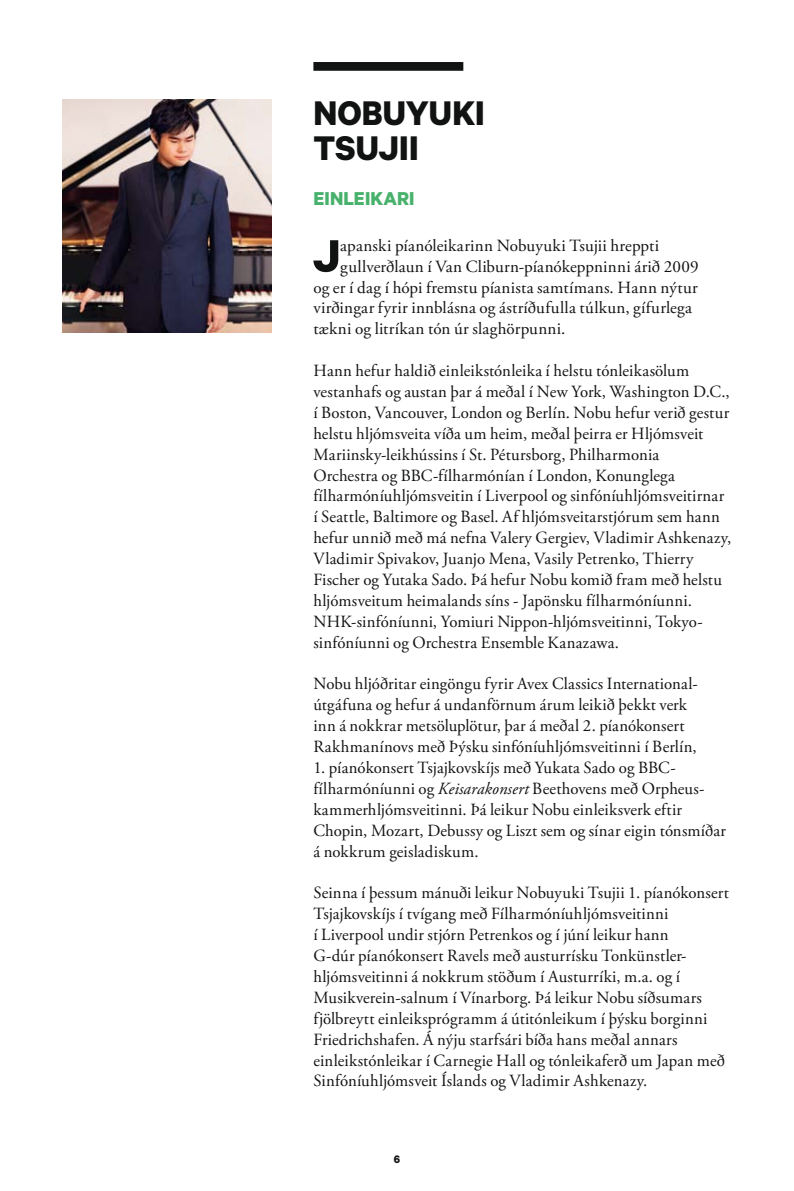
<style>
.page{position:relative;width:794px;height:1191px;background:#fff}
.page>*{position:absolute;margin:0;border:0;box-sizing:border-box;transform-origin:0 0}
.t1{font:700 51.1px "Calibre";color:#111212}
.t2{font:700 38.5px/35px "Calibre";color:#111212}
.t3{font:700 21px "Calibre";letter-spacing:.005em;color:#48b26c}
.t4{font:17.15px/20.8px "Adobe Garamond Pro";letter-spacing:.01em;color:#111212}
.t5{font:700 12.25px "Calibre";color:#111212}
.s1{font-style:italic}
</style>
<div class="page">
<img style="left:63px;top:99px;width:209px;height:233px">
<div style="left:313px;top:62px;width:150px;height:9px;background:#111212"></div>
<h2 class="t2" style="left:313px;top:95px;width:173px">NOBUYUKI<br>TSUJII</h2>
<p class="t3" style="left:313px;top:186px;width:103px">EINLEIKARI</p>
<h1 class="t1" style="left:313px;top:224px;width:29px">J</h1>
<p class="t4" style="left:340px;top:235px;width:320px">apanski píanóleikarinn Nobuyuki Tsujii hreppti</p>
<p class="t4" style="left:340px;top:256px;width:360px">gullverðlaun í Van Cliburn-píanókeppninni árið 2009</p>
<p class="t4" style="left:313px;top:277px;width:386px">og er í dag í hópi fremstu píanista samtímans. Hann nýtur</p>
<p class="t4" style="left:313px;top:298px;width:380px">virðingar fyrir innblásna og ástríðufulla túlkun, gífurlega</p>
<p class="t4" style="left:313px;top:319px;width:254px">tækni og litríkan tón úr slaghörpunni.</p>
<p class="t4" style="left:313px;top:361px;width:419px">Hann hefur haldið einleikstónleika í helstu tónleikasölum vestanhafs og austan þar á meðal í New York, Washington D.C., í Boston, Vancouver, London og Berlín. Nobu hefur verið gestur helstu hljómsveita víða um heim, meðal þeirra er Hljómsveit Mariinsky-leikhússins í St. Pétursborg, Philharmonia<br>Orchestra og BBC-fílharmónían í London, Konunglega fílharmóníuhljómsveitin í Liverpool og sinfóníuhljómsveitirnar í Seattle, Baltimore og Basel. Af hljómsveitarstjórum sem hann hefur unnið með má nefna Valery Gergiev, Vladimir Ashkenazy, Vladimir Spivakov, Juanjo Mena, Vasily Petrenko, Thierry Fischer og Yutaka Sado. Þá hefur Nobu komið fram með helstu hljómsveitum heimalands síns - Japönsku fílharmóníunni.<br>NHK-sinfóníunni, Yomiuri Nippon-hljómsveitinni, Tokyo&shy;sinfóníunni og Orchestra Ensemble Kanazawa.</p>
<p class="t4" style="left:313px;top:674px;width:385px">Nobu hljóðritar eingöngu fyrir Avex Classics International&shy;útgáfuna og hefur á undanförnum árum leikið þekkt verk inn á nokkrar metsöluplötur, þar á meðal 2. píanókonsert Rakhmanínovs með Þýsku sinfóníuhljómsveitinni í Berlín,</p>
<p class="t4" style="left:313px;top:758px;width:414px">1. píanókonsert Tsjajkovskíjs með Yukata Sado og BBC&shy;fílharmóníunni og <span class="s1">Keisarakonsert</span> Beethovens með Orpheus&shy;kammerhljómsveitinni. Þá leikur Nobu einleiksverk eftir Chopin, Mozart, Debussy og Liszt sem og sínar eigin tónsmíðar á nokkrum geisladiskum.</p>
<p class="t4" style="left:313px;top:883px;width:417px">Seinna í þessum mánuði leikur Nobuyuki Tsujii 1. píanókonsert Tsjajkovskíjs í tvígang með Fílharmóníuhljómsveitinni<br>í Liverpool undir stjórn Petrenkos og í júní leikur hann<br>G-dúr píanókonsert Ravels með austurrísku Tonkünstler&shy;hljómsveitinni á nokkrum stöðum í Austurríki, m.a. og í Musikverein-salnum í Vínarborg. Þá leikur Nobu síðsumars fjölbreytt einleiksprógramm á útitónleikum í þýsku borginni Friedrichshafen. Á nýju starfsári bíða hans meðal annars einleikstónleikar í Carnegie Hall og tónleikaferð um Japan með Sinfóníuhljómsveit Íslands og Vladimir Ashkenazy.</p>
<p class="t5" style="left:394px;top:1151px;width:8px">6</p>
</div>
